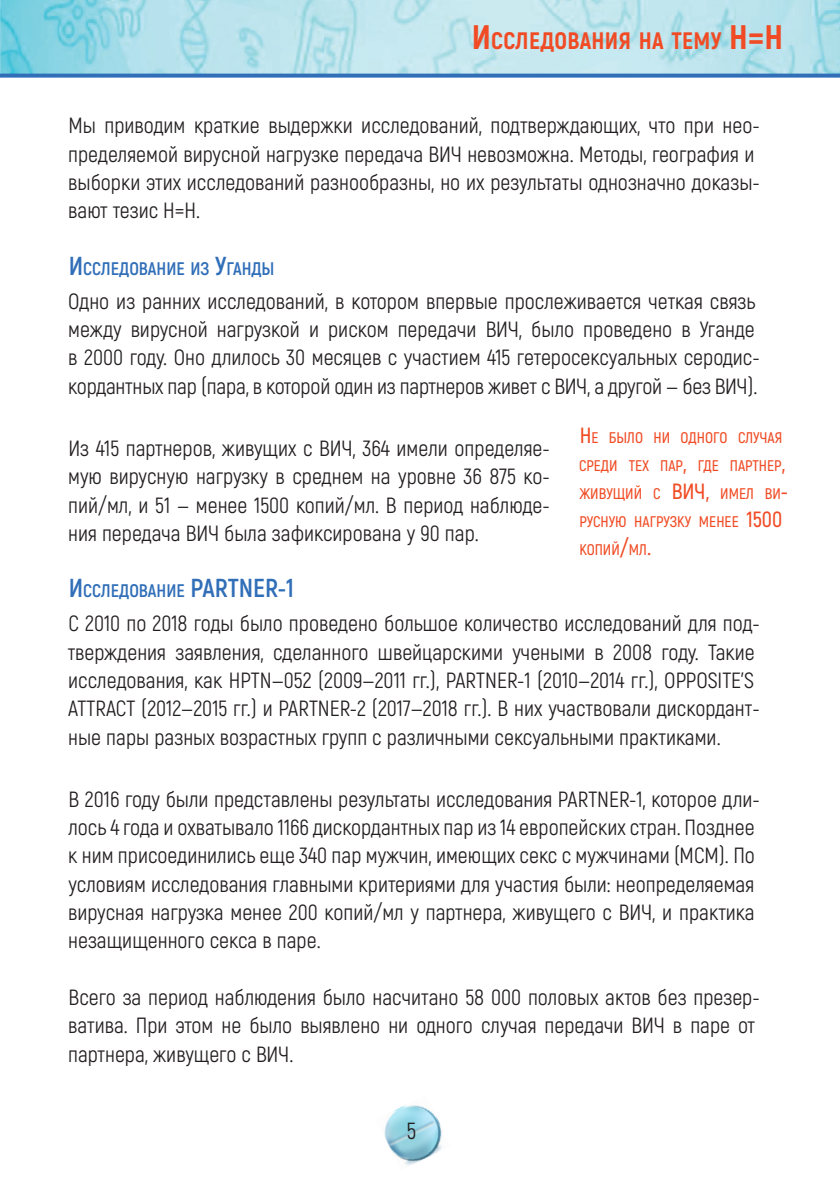
<style>
.page{position:relative;width:840px;height:1191px;background:#fff}
.page>*{position:absolute;margin:0;border:0;box-sizing:border-box;transform-origin:0 0}
.колонтитулы{font:800 23.8px "Akrobat";letter-spacing:.015em;color:#f04b24}
.t1{font:23.4px "Akrobat";color:#231f20}
.осн_текст{font:22px/28.2px "Akrobat";color:#231f20}
.заголовок_1{font:700 18.2px "Akrobat";color:#306eb8}
.врезки{font:600 15.4px/28px "Akrobat";color:#f04b24}
.s1{font-size:34px}
.s2{font-size:26px}
.s3{font-size:22px}
</style>
<div class="page">
<img style="left:1px;top:0;width:838px;height:74px">
<svg style="left:1px;top:74px;width:838px;height:4px;background:#437bbe"></svg>
<img style="left:384px;top:1105px;width:58px;height:60px">
<img style="left:0;top:0;width:1px;height:76px">
<p class="колонтитулы" style="left:471px;top:26px;width:308px"><span class="s1">И</span>сследования на тему <span class="s1">Н=Н</span></p>
<p class="осн_текст" style="left:68px;top:111px;width:692px">Мы приводим краткие выдержки исследований, подтверждающих, что при нео&shy;пределяемой вирусной нагрузке передача ВИЧ невозможна. Методы, география и выборки этих исследований разнообразны, но их результаты однозначно доказы&shy;вают тезис Н=Н.</p>
<p class="заголовок_1" style="left:69px;top:257px;width:207px"><span class="s2">И</span>сследование из <span class="s2">У</span>ганды</p>
<p class="осн_текст" style="left:68px;top:287px;width:692px">Одно из ранних исследований, в котором впервые прослеживается четкая связь между вирусной нагрузкой и риском передачи ВИЧ, было проведено в Уганде в 2000 году. Оно длилось 30 месяцев с участием 415 гетеросексуальных серодис&shy;кордантных пар (пара, в которой один из партнеров живет с ВИЧ, а другой — без ВИЧ).</p>
<p class="врезки" style="left:578px;top:423px;width:210px"><span class="s3">Н</span> е было ни одного случая среди тех пар<span class="s3">,</span> где партнер<span class="s3">, </span>живущий с <span class="s3">ВИЧ,</span> имел ви&shy;русную нагрузку менее <span class="s3">1500 </span>копий<span class="s3">/</span>мл<span class="s3">.</span></p>
<p class="осн_текст" style="left:68px;top:434px;width:483px;text-align:justify">Из 415 партнеров, живущих с ВИЧ, 364 имели определяе&shy;мую вирусную нагрузку в среднем на уровне 36 875 ко&shy;пий/мл, и 51 — менее 1500 копий/мл. В период наблюде&shy;ния передача ВИЧ была зафиксирована у 90 пар.</p>
<p class="заголовок_1" style="left:69px;top:580px;width:226px"><span class="s2">И</span>сследование <span class="s2">PARTNER-1</span></p>
<p class="осн_текст" style="left:68px;top:609px;width:693px">С 2010 по 2018 годы было проведено большое количество исследований для под&shy;тверждения заявления, сделанного швейцарскими учеными в 2008 году. Такие исследования, как HPTN—052 (2009—2011 гг.), PARTNER-1 (2010—2014 гг.), OPPOSITE’S ATTRACT (2012—2015 гг.) и PARTNER-2 (2017—2018 гг.). В них участвовали дискордант&shy;ные пары разных возрастных групп с различными сексуальными практиками.</p>
<p class="осн_текст" style="left:68px;top:785px;width:692px">В 2016 году были представлены результаты исследования PARTNER-1, которое дли&shy;лось 4 года и охватывало 1166 дискордантных пар из 14 европейских стран. Позднее к ним присоединились еще 340 пар мужчин, имеющих секс с мужчинами (МСМ). По условиям исследования главными критериями для участия были: неопределяемая вирусная нагрузка менее 200 копий/мл у партнера, живущего с ВИЧ, и практика незащищенного секса в паре.</p>
<p class="осн_текст" style="left:68px;top:983px;width:692px">Всего за период наблюдения было насчитано 58 000 половых актов без презер&shy;ватива. При этом не было выявлено ни одного случая передачи ВИЧ в паре от партнера, живущего с ВИЧ.</p>
<p class="t1" style="left:406px;top:1116px;width:11px">5</p>
</div>
